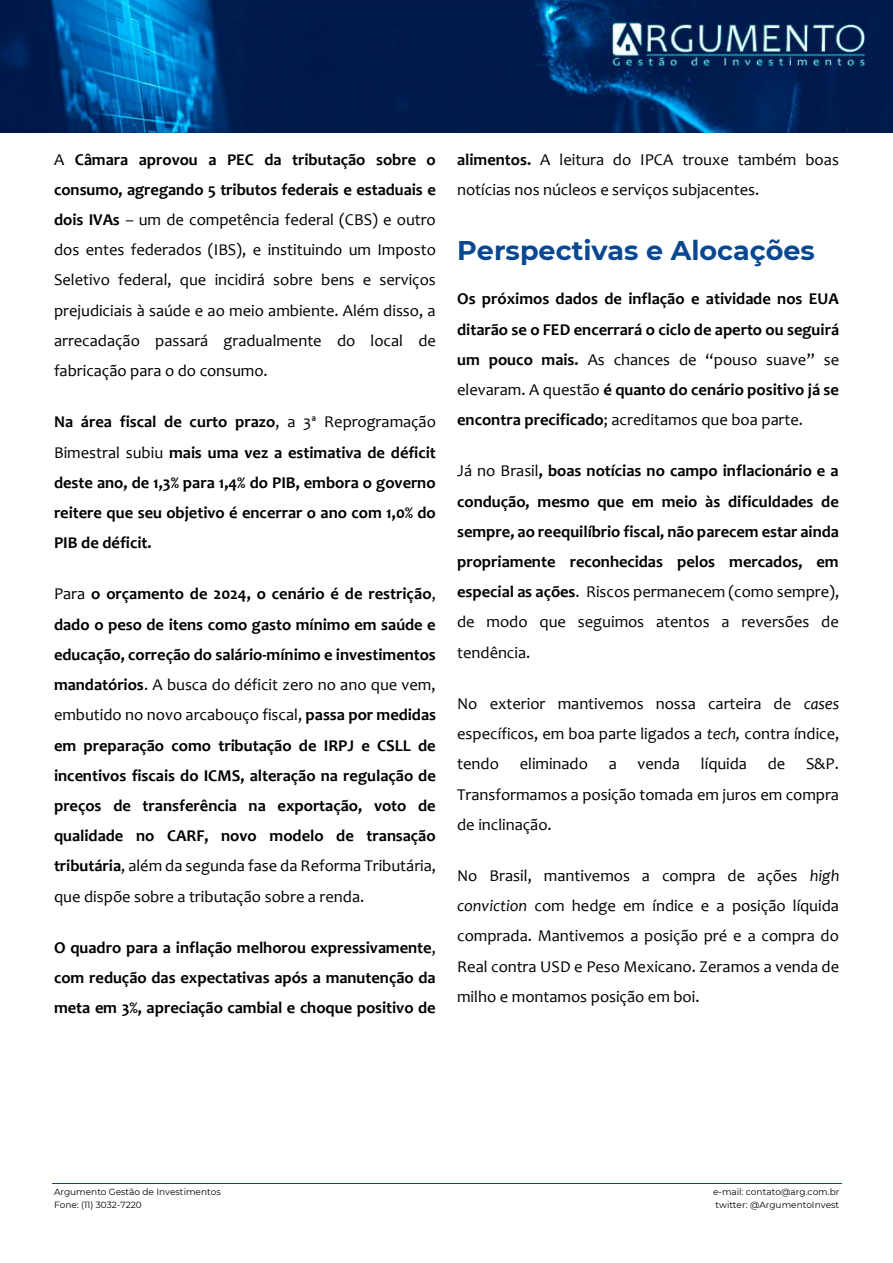
<style>
.page{position:relative;width:893px;height:1263px;background:#fff}
.page>*{position:absolute;margin:0;border:0;box-sizing:border-box;transform-origin:0 0}
.t1{font:700 27px "Montserrat";color:#094891}
.t2{font:700 16.5px/30.2px "Candara";color:#000;text-align:justify}
.t3{font:16.5px/30.3px "Candara";color:#000;text-align:justify}
.t4{font:9px "Montserrat";color:#000}
.s1{font-weight:700}
.s2{font-weight:400}
.s3{font-style:italic}
</style>
<div class="page">
<img style="left:0;top:0;width:893px;height:132px">
<hr style="left:52px;top:1183px;width:789px;height:1px;background:#094891">
<p class="t3" style="left:54px;top:144px;width:383px">A <span class="s1">Câmara aprovou a PEC da tributação sobre o consumo, agregando 5 tributos federais e estaduais e dois IVAs</span> – um de competência federal (CBS) e outro dos entes federados (IBS), e instituindo um Imposto Seletivo federal, que incidirá sobre bens e serviços prejudiciais à saúde e ao meio ambiente. Além disso, a arrecadação passará gradualmente do local de fabricação para o do consumo.</p>
<p class="t2" style="left:54px;top:407px;width:383px">Na área fiscal de curto prazo<span class="s2">, a 3ª Reprogramação Bimestral subiu</span> mais uma vez a estimativa de déficit deste ano, de 1,3% para 1,4% do PIB, embora o governo reitere que seu objetivo é encerrar o ano com 1,0% do PIB de déficit.</p>
<p class="t2" style="left:54px;top:579px;width:384px"><span class="s2">Para</span> o orçamento de 2024, o cenário é de restrição<span class="s2">, </span>dado o peso de itens como gasto mínimo em saúde e educação, correção do salário-mínimo e investimentos mandatórios<span class="s2">. A busca do déficit zero no ano que vem, embutido no novo arcabouço fiscal,</span> passa por medidas em preparação como tributação de IRPJ e CSLL de incentivos fiscais do ICMS, alteração na regulação de preços de transferência na exportação, voto de qualidade no CARF, novo modelo de transação tributária<span class="s2">, além da segunda fase da Reforma Tributária, que dispõe sobre a tributação sobre a renda.</span></p>
<p class="t2" style="left:54px;top:932px;width:384px">O quadro para a inflação melhorou expressivamente<span class="s2">, </span>com redução das expectativas após a manutenção da meta em 3%, apreciação cambial e choque positivo de</p>
<p class="t3" style="left:457px;top:144px;width:383px"><span class="s1">alimentos.</span> A leitura do IPCA trouxe também boas notícias nos núcleos e serviços subjacentes.</p>
<h1 class="t1" style="left:457px;top:231px;width:359px">Perspectivas e Alocações</h1>
<p class="t2" style="left:457px;top:284px;width:384px">Os próximos dados de inflação e atividade nos EUA ditarão se o FED encerrará o ciclo de aperto ou seguirá um pouco mais. <span class="s2">As chances de “pouso suave” se elevaram. A questão</span> é quanto do cenário positivo já se encontra precificado<span class="s2">; acreditamos que boa parte.</span></p>
<p class="t2" style="left:457px;top:456px;width:384px"><span class="s2">Já no Brasil</span>, boas notícias no campo inflacionário e a condução, mesmo que em meio às dificuldades de sempre, ao reequilíbrio fiscal, não parecem estar ainda propriamente reconhecidas pelos mercados, em especial as ações<span class="s2">. Riscos permanecem (como sempre), de modo que seguimos atentos a reversões de tendência.</span></p>
<p class="t3" style="left:457px;top:688px;width:384px">No exterior mantivemos nossa carteira de <span class="s3">cases </span>específicos, em boa parte ligados a <span class="s3">tech,</span> contra índice, tendo</p>
<p class="t3" style="left:457px;top:749px;width:383px;text-indent:244px">líquida de S&amp;P.<br>Transformamos a posição tomada em juros em compra de inclinação.</p>
<p class="t3" style="left:457px;top:860px;width:384px">No Brasil, mantivemos a compra de ações <span class="s3">high conviction</span> com hedge em índice e a posição líquida comprada. Mantivemos a posição pré e a compra do Real contra USD e Peso Mexicano. Zeramos a venda de milho e montamos posição em boi.</p>
<p class="t3" style="left:520px;top:749px;width:70px">eliminado</p>
<p class="t3" style="left:609px;top:749px;width:73px">a venda</p>
<p class="t4" style="left:54px;top:1185px;width:168px">Argumento Gestão de Investimentos</p>
<p class="t4" style="left:713px;top:1185px;width:128px">e-mail: contato@arg.com.br</p>
<p class="t4" style="left:54px;top:1198px;width:89px">Fone: (11) 3032-7220</p>
<p class="t4" style="left:715px;top:1198px;width:125px">twitter: @ArgumentoInvest</p>
</div>
